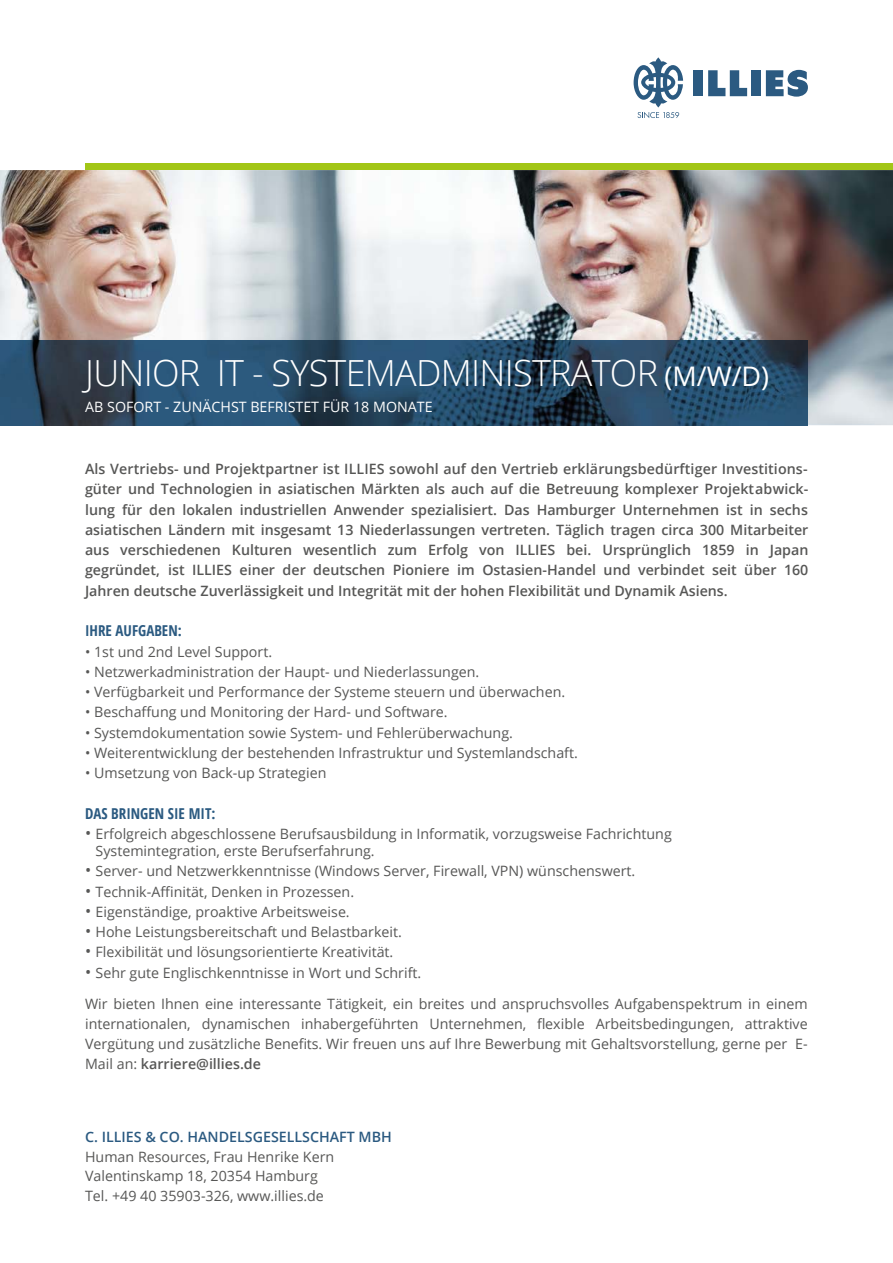
<style>
.page{position:relative;width:893px;height:1263px;background:#fff}
.page>*{position:absolute;margin:0;border:0;box-sizing:border-box;transform-origin:0 0}
.t1{font:300 36px "Open Sans";letter-spacing:-.02em;color:#fff}
.t2{font:700 condensed 15px "Open Sans";color:#2b5a81}
.t3{font:14.25px/20.2px "Open Sans";color:#575756}
.t4{font:600 14.25px/20.2px "Open Sans";color:#575756;text-align:justify}
.t5{font:14.25px "Open Sans";color:#fff}
.t6{font:600 14.25px "Open Sans";color:#2b5a81}
.s1{font-weight:400;font-size:27px}
.s2{font-size:16.5px}
.s3{font-weight:600}
</style>
<div class="page">
<img style="left:0;top:170px;width:893px;height:255px">
<img style="left:0;top:340px;width:808px;height:85px">
<div style="left:85px;top:164px;width:808px;height:6px;background:#a2c617"></div>
<div style="left:694px;top:70px;width:9px;height:26px;background:#2b5a81"></div>
<svg style="left:708px;top:70px;width:39px;height:26px"></svg>
<div style="left:751px;top:70px;width:10px;height:26px;background:#2b5a81"></div>
<svg style="left:766px;top:70px;width:42px;height:27px"></svg>
<svg style="left:634px;top:57px;width:49px;height:61px"></svg>
<h1 class="t1" style="left:85px;top:348px;width:685px">JUNIOR IT - SYSTEMADMINISTRATOR <span class="s1">(M/W/D)</span></h1>
<p class="t5" style="left:85px;top:397px;width:349px">AB SOFORT - ZUNÄCHST BEFRISTET FÜR 18 MONATE</p>
<p class="t4" style="left:85px;top:459px;width:725px">Als Vertriebs- und Projektpartner ist ILLIES sowohl auf den Vertrieb erklärungsbedürftiger Investitions&shy;güter und Technologien in asiatischen Märkten als auch auf die Betreuung komplexer Projektab wick&shy;lung für den lokalen industriellen Anwender spezialisiert. Das Hamburger Unternehmen ist in sechs asiatischen Ländern mit insgesamt 13 Niederlassungen vertreten. Täglich tragen circa 300 Mitarbeiter aus verschiedenen Kulturen wesentlich zum Erfolg von ILLIES bei. Ursprünglich 1859 in Japan gegründet, ist ILLIES einer der deutschen Pioniere im Ostasien-Handel und verbindet seit über 160<br>Jahren deutsche Zuverlässigkeit und Integrität mit der hohen Flexibilität und Dynamik Asiens.</p>
<p class="t2" style="left:85px;top:620px;width:98px">IHRE AUFGABEN:</p>
<p class="t3" style="left:85px;top:641px;width:189px">• 1st und 2nd Level Support.</p>
<p class="t3" style="left:85px;top:661px;width:396px">• Netzwerkadministration der Haupt- und Niederlassungen.</p>
<p class="t3" style="left:85px;top:681px;width:482px">• Verfügbarkeit und Performance der Systeme steuern und überwachen.</p>
<p class="t3" style="left:85px;top:702px;width:364px">• Beschaffung und Monitoring der Hard- und Software.</p>
<p class="t3" style="left:85px;top:722px;width:429px">• Systemdokumentation sowie System- und Fehlerüberwachung.</p>
<p class="t3" style="left:85px;top:742px;width:494px">• Weiterentwicklung der bestehenden Infrastruktur und Systemlandschaft.</p>
<p class="t3" style="left:85px;top:762px;width:243px">• Umsetzung von Back-up Strategien</p>
<p class="t2" style="left:85px;top:803px;width:132px">DAS BRINGEN SIE MIT:</p>
<p class="t3" style="left:96px;top:825px;width:578px;line-height:17.1px;text-indent:-10px"><span class="s2">•</span> Erfolgreich abgeschlossene Berufsausbildung in Informatik, vorzugsweise Fachrichtung<br>Systemintegration, erste Berufserfahrung.</p>
<p class="t3" style="left:85px;top:860px;width:552px"><span class="s2">•</span> Server- und Netzwerkkenntnisse (Windows Server, Firewall, VPN) wünschenswert.</p>
<p class="t3" style="left:85px;top:881px;width:271px"><span class="s2">•</span> Technik-Affinität, Denken in Prozessen.</p>
<p class="t3" style="left:85px;top:901px;width:266px"><span class="s2">•</span> Eigenständige, proaktive Arbeitsweise.</p>
<p class="t3" style="left:85px;top:921px;width:318px"><span class="s2">•</span> Hohe Leistungsbereitschaft und Belastbarkeit.</p>
<p class="t3" style="left:85px;top:942px;width:310px"><span class="s2">•</span> Flexibilität und lösungsorientierte Kreativität.</p>
<p class="t3" style="left:85px;top:956px;width:724px;line-height:31px"><span class="s2">•</span> Sehr gute Englischkenntnisse in Wort und Schrift.<br>Wir bieten Ihnen eine interessante Tätigkeit, ein breites und anspruchsvolles Aufgabenspektrum in einem</p>
<p class="t3" style="left:85px;top:1013px;width:724px;text-align:justify">internationalen, dynamischen inhabergeführten Unternehmen, flexible Arbeitsbedingungen, attraktive Vergütung und zusätzliche Benefits. Wir freuen uns auf Ihre Bewerbung mit Gehaltsvorstellung, gerne per E-Mail an: <span class="s3">karriere@illies.de</span></p>
<p class="t6" style="left:85px;top:1127px;width:308px">C. ILLIES &amp; CO. HANDELSGESELLSCHAFT MBH</p>
<p class="t3" style="left:85px;top:1146px;width:251px;line-height:19.5px">Human Resources, Frau Henrike Kern<br>Valentinskamp 18, 20354 Hamburg<br>Tel. +49 40 35903-326, www.illies.de</p>
</div>
